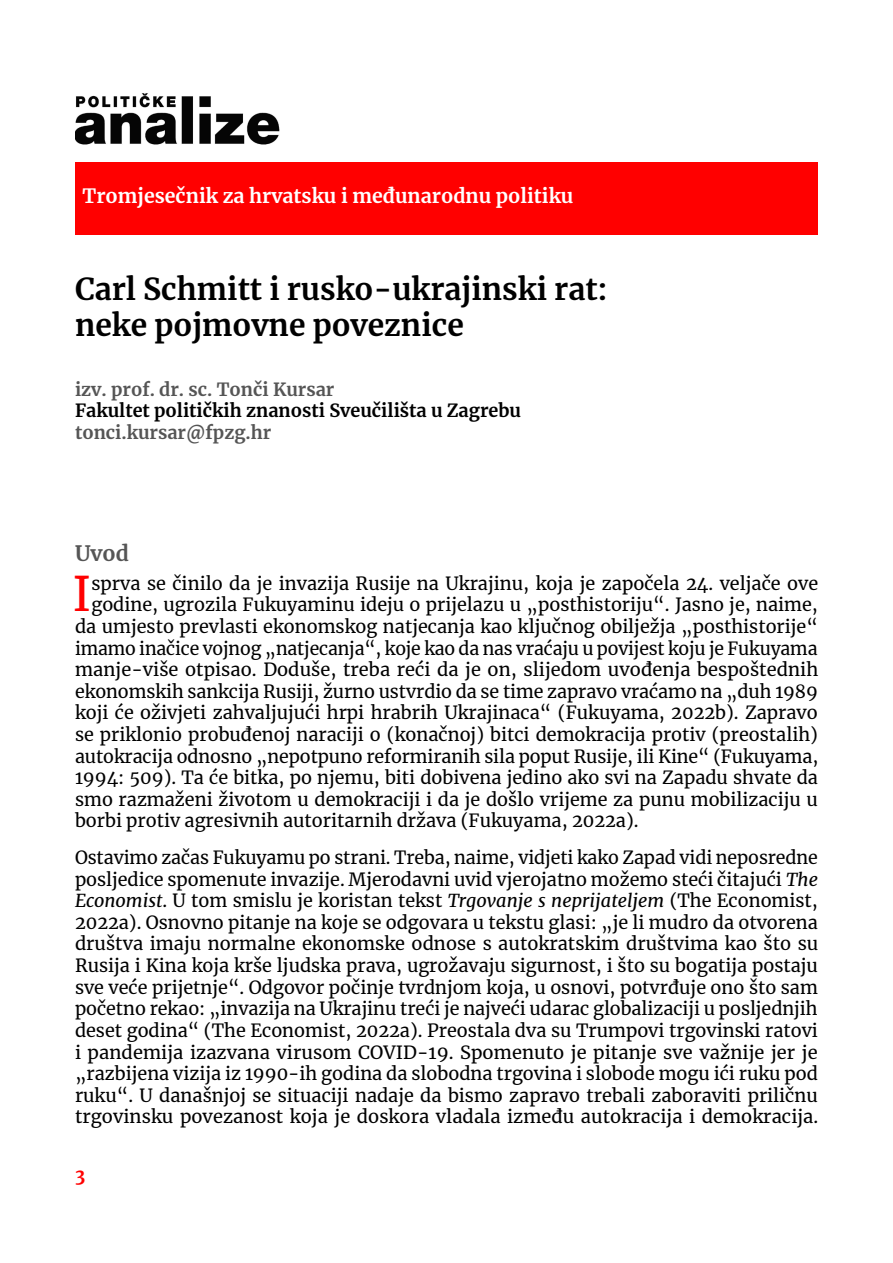
<style>
.page{position:relative;width:893px;height:1263px;background:#fff}
.page>*{position:absolute;margin:0;border:0;box-sizing:border-box;transform-origin:0 0}
.t1{font:47.1px "Merriweather";color:#f00}
.t2{font:700 30px "Merriweather";color:#000}
.t3{font:700 21px "Merriweather";color:#555}
.t4{font:700 19.5px "Merriweather";color:#fff}
.t5{font:18px/21.6px "Merriweather";color:#000;text-align:justify}
.t6{font:700 18px "Merriweather";color:#555}
.t7{font:700 18px "Merriweather";color:#000}
.t8{font:700 18px "Merriweather";color:#f00}
.s1{font-style:italic}
</style>
<div class="page">
<div style="left:75px;top:162px;width:743px;height:72px;background:#f00"></div>
<img style="left:75px;top:93px;width:205px;height:52px">
<p class="t4" style="left:82px;top:183px;width:492px">Tromjesečnik za hrvatsku i međunarodnu politiku</p>
<p class="t2" style="left:75px;top:268px;width:534px">Carl Schmitt i rusko-ukrajinski rat:</p>
<p class="t2" style="left:75px;top:304px;width:390px">neke pojmovne poveznice</p>
<p class="t6" style="left:75px;top:377px;width:261px">izv. prof. dr. sc. Tonči Kursar</p>
<p class="t7" style="left:75px;top:398px;width:447px">Fakultet političkih znanosti Sveučilišta u Zagrebu</p>
<p class="t6" style="left:75px;top:420px;width:198px">tonci.kursar@fpzg.hr</p>
<p class="t3" style="left:75px;top:538px;width:55px">Uvod</p>
<p class="t1" style="left:72px;top:562px;width:20px">I</p>
<p class="t5" style="left:91px;top:572px;width:728px">sprva se činilo da je invazija Rusije na Ukrajinu, koja je započela 24. veljače ove</p>
<p class="t5" style="left:91px;top:594px;width:728px">godine, ugrozila Fukuyaminu ideju o prijelazu u „posthistoriju“. Jasno je, naime,</p>
<p class="t5" style="left:75px;top:615px;width:744px">da umjesto prevlasti ekonomskog natjecanja kao ključnog obilježja „posthistorije“</p>
<p class="t5" style="left:75px;top:637px;width:744px">imamo inačice vojnog „natjecanja“, koje kao da nas vraćaju u povijest koju je Fukuyama</p>
<p class="t5" style="left:75px;top:658px;width:745px">manje-više otpisao. Doduše, treba reći da je on, slijedom uvođenja bespoštednih</p>
<p class="t5" style="left:75px;top:680px;width:744px">ekonomskih sankcija Rusiji, žurno ustvrdio da se time zapravo vraćamo na „duh 1989</p>
<p class="t5" style="left:75px;top:702px;width:744px">koji će oživjeti zahvaljujući hrpi hrabrih Ukrajinaca“ (Fukuyama, 2022b). Zapravo</p>
<p class="t5" style="left:75px;top:723px;width:744px">se priklonio probuđenoj naraciji o (konačnoj) bitci demokracija protiv (preostalih)</p>
<p class="t5" style="left:75px;top:745px;width:745px">autokracija odnosno „nepotpuno reformiranih sila poput Rusije, ili Kine“ (Fukuyama,</p>
<p class="t5" style="left:75px;top:766px;width:744px">1994: 509). Ta će bitka, po njemu, biti dobivena jedino ako svi na Zapadu shvate da</p>
<p class="t5" style="left:75px;top:788px;width:744px">smo razmaženi životom u demokraciji i da je došlo vrijeme za punu mobilizaciju u</p>
<p class="t5" style="left:75px;top:810px;width:565px">borbi protiv agresivnih autoritarnih država (Fukuyama, 2022a).</p>
<p class="t5" style="left:75px;top:846px;width:745px">Ostavimo začas Fukuyamu po strani. Treba, naime, vidjeti kako Zapad vidi neposredne posljedice spomenute invazije. Mjerodavni uvid vjerojatno možemo steći čitajući <span class="s1">The Economist</span>. U tom smislu je koristan tekst <span class="s1">Trgovanje s neprijateljem</span> (The Economist, 2022a). Osnovno pitanje na koje se odgovara u tekstu glasi: „je li mudro da otvorena društva imaju normalne ekonomske odnose s autokratskim društvima kao što su Rusija i Kina koja krše ljudska prava, ugrožavaju sigurnost, i što su bogatija postaju sve veće prijetnje“. Odgovor počinje tvrdnjom koja, u osnovi, potvrđuje ono što sam početno rekao: „invazija na Ukrajinu treći je najveći udarac globalizaciji u posljednjih deset godina“ (The Economist, 2022a). Preostala dva su Trumpovi trgovinski ratovi i pandemija izazvana virusom COVID-19. Spomenuto je pitanje sve važnije jer je „razbijena vizija iz 1990-ih godina da slobodna trgovina i slobode mogu ići ruku pod ruku“. U današnjoj se situaciji nadaje da bismo zapravo trebali zaboraviti priličnu trgovinsku povezanost koja je doskora vladala između autokracija i demokracija.</p>
<p class="t8" style="left:75px;top:1163px;width:12px">3</p>
</div>
